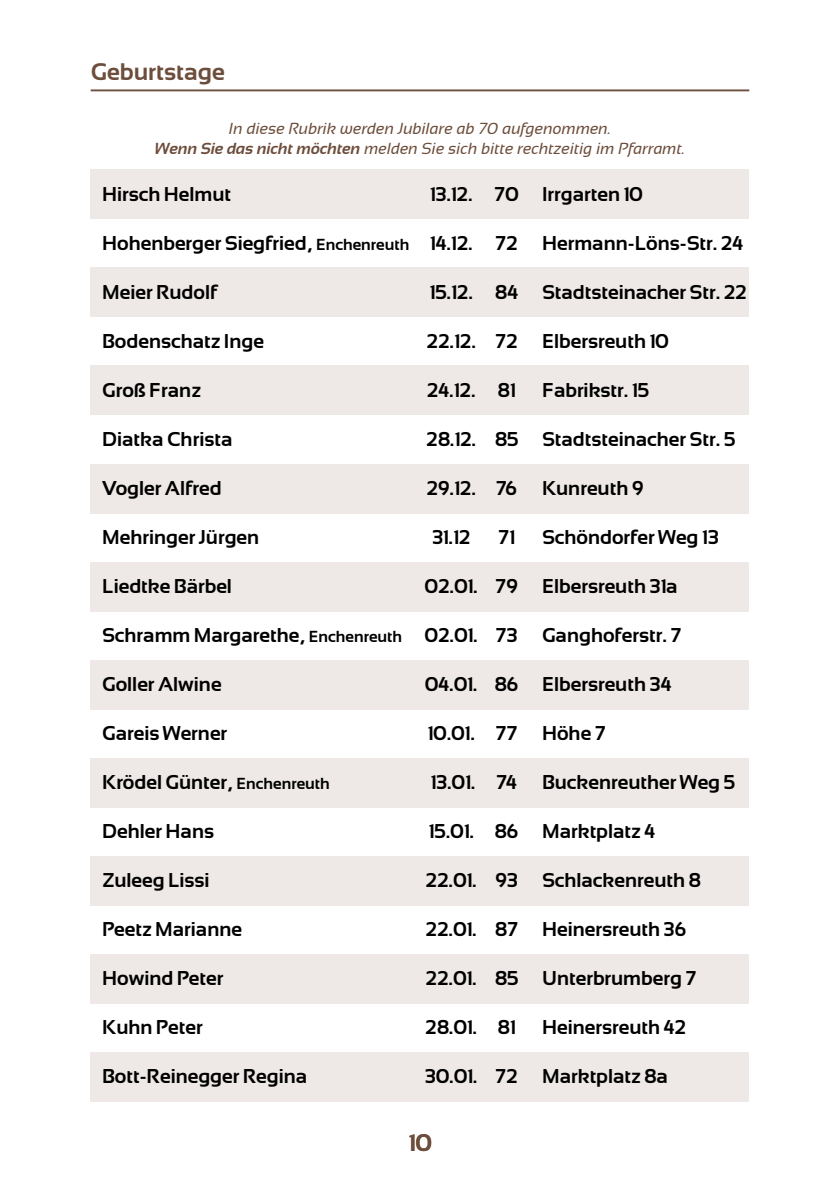
<style>
.page{position:relative;width:840px;height:1191px;background:#fff}
.page>*{position:absolute;margin:0;border:0;box-sizing:border-box;transform-origin:0 0}
.Grundtext_fett{font:700 24px "Sansation";color:#6d4d3b}
.Grundtext_fett-2{font:700 20px "Sansation";color:#000}
.Grundtext_fett-3{font:italic 16px "Sansation";color:#6d4d3b}
.s1{font-weight:700}
.s2{font-size:16px}
</style>
<div class="page">
<hr style="left:91px;top:90px;width:657px;height:1px;background:#6d4d3b">
<div style="left:91px;top:170px;width:657px;height:49px;background:#eee9e6"></div>
<div style="left:91px;top:268px;width:657px;height:49px;background:#eee9e6"></div>
<div style="left:91px;top:366px;width:657px;height:49px;background:#eee9e6"></div>
<div style="left:91px;top:464px;width:657px;height:49px;background:#eee9e6"></div>
<div style="left:91px;top:562px;width:657px;height:49px;background:#eee9e6"></div>
<div style="left:91px;top:660px;width:657px;height:49px;background:#eee9e6"></div>
<div style="left:91px;top:758px;width:657px;height:49px;background:#eee9e6"></div>
<div style="left:91px;top:856px;width:657px;height:49px;background:#eee9e6"></div>
<div style="left:91px;top:954px;width:657px;height:49px;background:#eee9e6"></div>
<div style="left:91px;top:1052px;width:657px;height:49px;background:#eee9e6"></div>
<p class="Grundtext_fett" style="left:91px;top:58px;width:135px">Geburtstage</p>
<p class="Grundtext_fett-3" style="left:229px;top:120px;width:383px">In diese Rubrik werden Jubilare ab 70 aufgenommen.</p>
<p class="Grundtext_fett-3" style="left:155px;top:139px;width:531px"><span class="s1">Wenn Sie das nicht möchten</span> melden Sie sich bitte rechtzeitig im Pfarramt.</p>
<p class="Grundtext_fett-2" style="left:102px;top:182px;width:130px">Hirsch Helmut</p>
<p class="Grundtext_fett-2" style="left:429px;top:182px;width:214px">13.12. 70 Irrgarten 10</p>
<p class="Grundtext_fett-2" style="left:102px;top:231px;width:642px">Hohenberger Siegfried, <span class="s2">Enchenreuth</span> 14.12. 72 Hermann-Löns-Str. 24</p>
<p class="Grundtext_fett-2" style="left:102px;top:280px;width:117px">Meier Rudolf</p>
<p class="Grundtext_fett-2" style="left:429px;top:280px;width:318px">15.12. 84 Stadtsteinacher Str. 22</p>
<p class="Grundtext_fett-2" style="left:102px;top:329px;width:163px">Bodenschatz Inge</p>
<p class="Grundtext_fett-2" style="left:426px;top:329px;width:243px">22.12. 72 Elbersreuth 10</p>
<p class="Grundtext_fett-2" style="left:102px;top:378px;width:100px">Groß Franz</p>
<p class="Grundtext_fett-2" style="left:426px;top:378px;width:90px">24.12. 81</p>
<p class="Grundtext_fett-2" style="left:541px;top:378px;width:108px">Fabrikstr. 15</p>
<p class="Grundtext_fett-2" style="left:102px;top:427px;width:132px">Diatka Christa</p>
<p class="Grundtext_fett-2" style="left:426px;top:427px;width:310px">28.12. 85 Stadtsteinacher Str. 5</p>
<p class="Grundtext_fett-2" style="left:102px;top:476px;width:121px">Vogler Alfred</p>
<p class="Grundtext_fett-2" style="left:426px;top:476px;width:218px">29.12. 76 Kunreuth 9</p>
<p class="Grundtext_fett-2" style="left:102px;top:525px;width:158px">Mehringer Jürgen</p>
<p class="Grundtext_fett-2" style="left:432px;top:525px;width:40px">31.12</p>
<p class="Grundtext_fett-2" style="left:498px;top:525px;width:18px">71</p>
<p class="Grundtext_fett-2" style="left:541px;top:525px;width:178px">Schöndorfer Weg 13</p>
<p class="Grundtext_fett-2" style="left:102px;top:574px;width:131px">Liedtke Bärbel</p>
<p class="Grundtext_fett-2" style="left:424px;top:574px;width:254px">02.01. 79 Elbersreuth 31a</p>
<p class="Grundtext_fett-2" style="left:102px;top:623px;width:580px">Schramm Margarethe, <span class="s2">Enchenreuth</span> 02.01. 73 Ganghoferstr. 7</p>
<p class="Grundtext_fett-2" style="left:102px;top:672px;width:121px">Goller Alwine</p>
<p class="Grundtext_fett-2" style="left:424px;top:672px;width:248px">04.01. 86 Elbersreuth 34</p>
<p class="Grundtext_fett-2" style="left:102px;top:721px;width:126px">Gareis Werner</p>
<p class="Grundtext_fett-2" style="left:427px;top:721px;width:180px">10.01. 77 Höhe 7</p>
<p class="Grundtext_fett-2" style="left:102px;top:770px;width:229px">Krödel Günter, <span class="s2">Enchenreuth</span></p>
<p class="Grundtext_fett-2" style="left:430px;top:770px;width:88px">13.01. 74</p>
<p class="Grundtext_fett-2" style="left:541px;top:770px;width:194px">Buckenreuther Weg 5</p>
<p class="Grundtext_fett-2" style="left:102px;top:819px;width:113px">Dehler Hans</p>
<p class="Grundtext_fett-2" style="left:428px;top:819px;width:228px">15.01. 86 Marktplatz 4</p>
<p class="Grundtext_fett-2" style="left:102px;top:868px;width:109px">Zuleeg Lissi</p>
<p class="Grundtext_fett-2" style="left:425px;top:868px;width:276px">22.01. 93 Schlackenreuth 8</p>
<p class="Grundtext_fett-2" style="left:102px;top:917px;width:141px">Peetz Marianne</p>
<p class="Grundtext_fett-2" style="left:425px;top:917px;width:262px">22.01. 87 Heinersreuth 36</p>
<p class="Grundtext_fett-2" style="left:102px;top:966px;width:123px">Howind Peter</p>
<p class="Grundtext_fett-2" style="left:425px;top:966px;width:272px">22.01. 85 Unterbrumberg 7</p>
<p class="Grundtext_fett-2" style="left:102px;top:1015px;width:102px">Kuhn Peter</p>
<p class="Grundtext_fett-2" style="left:425px;top:1015px;width:92px">28.01. 81</p>
<p class="Grundtext_fett-2" style="left:541px;top:1015px;width:145px">Heinersreuth 42</p>
<p class="Grundtext_fett-2" style="left:102px;top:1064px;width:206px">Bott-Reinegger Regina</p>
<p class="Grundtext_fett-2" style="left:424px;top:1064px;width:244px">30.01. 72 Marktplatz 8a</p>
<p class="Grundtext_fett" style="left:408px;top:1129px;width:24px">10</p>
</div>
